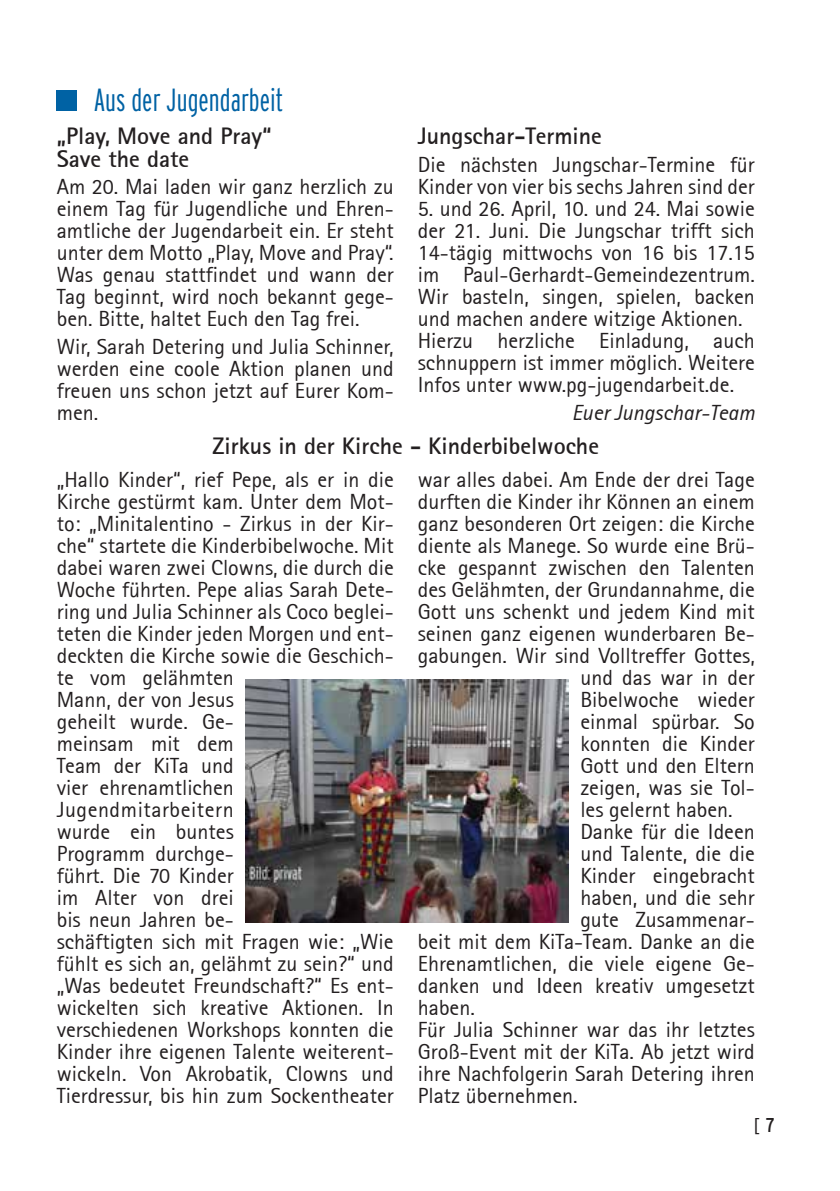
<style>
.page{position:relative;width:840px;height:1191px;background:#fff}
.page>*{position:absolute;margin:0;border:0;box-sizing:border-box;transform-origin:0 0}
.t1{font:300 extra-condensed 32px "Interstate";color:#0062a4}
.t2{font:24px/22px "Rotis Sans Serif Bold 65";color:#231f20}
.t3{font:22px/22px "Rotis Sans Serif 55";color:#231f20}
.t4{font:22px "Rotis Sans Serif Italic 56";color:#231f20}
.t5{font:300 20px "Interstate";color:#231f20}
.s1{font-weight:400;font-stretch:condensed}
</style>
<div class="page">
<div style="left:57px;top:90px;width:20px;height:21px;background:#0062a4"></div>
<img style="left:245px;top:680px;width:323px;height:242px">
<h1 class="t1" style="left:94px;top:82px;width:191px">Aus der Jugendarbeit</h1>
<p class="t2" style="left:57px;top:125px;width:216px">„Play, Move and Pray“<br>Save the date</p>
<p class="t3" style="left:57px;top:176px;width:338px;text-align:justify">Am 20. Mai laden wir ganz herzlich zu einem Tag für Jugendliche und Ehren&shy;amtliche der Jugendarbeit ein. Er steht unter dem Motto „Play, Move and Pray“.<br>Was genau stattfindet und wann der Tag beginnt, wird noch bekannt gege&shy;ben. Bitte, haltet Euch den Tag frei.</p>
<p class="t3" style="left:57px;top:335px;width:338px;text-align:justify">Wir, Sarah Detering und Julia Schinner, werden eine coole Aktion planen und freuen uns schon jetzt auf Eurer Kom&shy;men.</p>
<p class="t2" style="left:417px;top:125px;width:185px">Jungschar-Termine</p>
<p class="t3" style="left:417px;top:154px;width:338px">Die nächsten Jungschar-Termine für<br>Kinder von vier bis sechs Jahren sind der</p>
<p class="t3" style="left:417px;top:198px;width:338px">5. und 26. April, 10. und 24. Mai sowie der 21. Juni. Die Jungschar trifft sich 14-tägig mittwochs von 16 bis 17.15 im Paul-Gerhardt-Gemeindezentrum.<br>Wir basteln, singen, spielen, backen und machen andere witzige Aktionen.<br>Hierzu herzliche Einladung, auch schnuppern ist immer möglich. Weitere Infos unter www.pg-jugendarbeit.de.</p>
<p class="t4" style="left:571px;top:399px;width:184px">Euer Jungschar-Team</p>
<p class="t2" style="left:212px;top:434px;width:388px">Zirkus in der Kirche - Kinderbibelwoche</p>
<p class="t3" style="left:57px;top:468px;width:338px">„Hallo Kinder“, rief Pepe, als er in die<br>Kirche gestürmt kam. Unter dem Mot&shy;to: „Minitalentino - Zirkus in der Kir&shy;che“ startete die Kinderbibelwoche. Mit dabei waren zwei Clowns, die durch die<br>Woche führten. Pepe alias Sarah Dete&shy;ring und Julia Schinner als Coco beglei&shy;teten die Kinder jeden Morgen und ent&shy;deckten die Kirche sowie die Geschich&shy;te vom gelähmten<br>Mann, der von Jesus<br>geheilt wurde. Ge-<br>meinsam mit dem<br>Team der KiTa und<br>vier ehrenamtlichen<br>Jugendmitarbeitern<br>wurde ein buntes<br>Programm durchge-<br>führt. Die 70 Kinder<br>im Alter von drei<br>bis neun Jahren be-<br>schäftigten sich mit Fragen wie: „Wie fühlt es sich an, gelähmt zu sein?“ und „Was bedeutet Freundschaft?“ Es ent&shy;wickelten sich kreative Aktionen. In verschiedenen Workshops konnten die<br>Kinder ihre eigenen Talente weiterent&shy;wickeln. Von Akrobatik, Clowns und<br>Tierdressur, bis hin zum Sockentheater</p>
<p class="t3" style="left:417px;top:468px;width:338px">war alles dabei. Am Ende der drei Tage</p>
<p class="t3" style="left:417px;top:490px;width:338px">durften die Kinder ihr Können an einem</p>
<p class="t3" style="left:417px;top:512px;width:338px">ganz besonderen Ort zeigen: die Kirche</p>
<p class="t3" style="left:417px;top:534px;width:338px">diente als Manege. So wurde eine Brü-</p>
<p class="t3" style="left:417px;top:556px;width:338px">cke gespannt zwischen den Talenten</p>
<p class="t3" style="left:417px;top:578px;width:338px">des Gelähmten, der Grundannahme, die</p>
<p class="t3" style="left:417px;top:600px;width:338px">Gott uns schenkt und jedem Kind mit</p>
<p class="t3" style="left:417px;top:622px;width:338px">seinen ganz eigenen wunderbaren Be-</p>
<p class="t3" style="left:417px;top:644px;width:338px">gabungen. Wir sind Volltreffer Gottes,</p>
<p class="t3" style="left:580px;top:666px;width:176px">und das war in der</p>
<p class="t3" style="left:580px;top:688px;width:176px">Bibelwoche wieder</p>
<p class="t3" style="left:580px;top:710px;width:176px">einmal spürbar. So</p>
<p class="t3" style="left:580px;top:732px;width:176px">konnten die Kinder</p>
<p class="t3" style="left:580px;top:754px;width:176px">Gott und den Eltern</p>
<p class="t3" style="left:580px;top:776px;width:176px">zeigen, was sie Tol-</p>
<p class="t3" style="left:580px;top:798px;width:154px">les gelernt haben.</p>
<p class="t3" style="left:580px;top:820px;width:176px">Danke für die Ideen</p>
<p class="t3" style="left:580px;top:842px;width:176px">und Talente, die die</p>
<p class="t3" style="left:580px;top:864px;width:176px">Kinder eingebracht</p>
<p class="t3" style="left:580px;top:886px;width:176px">haben, und die sehr</p>
<p class="t3" style="left:580px;top:908px;width:176px">gute Zusammenar-</p>
<p class="t3" style="left:417px;top:930px;width:338px">beit mit dem KiTa-Team. Danke an die</p>
<p class="t3" style="left:417px;top:952px;width:338px">Ehrenamtlichen, die viele eigene Ge-</p>
<p class="t3" style="left:417px;top:974px;width:338px">danken und Ideen kreativ umgesetzt</p>
<p class="t3" style="left:417px;top:996px;width:59px">haben.</p>
<p class="t3" style="left:417px;top:1018px;width:338px">Für Julia Schinner war das ihr letztes</p>
<p class="t3" style="left:417px;top:1040px;width:338px">Groß-Event mit der KiTa. Ab jetzt wird</p>
<p class="t3" style="left:417px;top:1062px;width:338px">ihre Nachfolgerin Sarah Detering ihren</p>
<p class="t3" style="left:417px;top:1084px;width:161px">Platz übernehmen.</p>
<p class="t5" style="left:753px;top:1113px;width:23px">[ <span class="s1">7</span></p>
</div>
